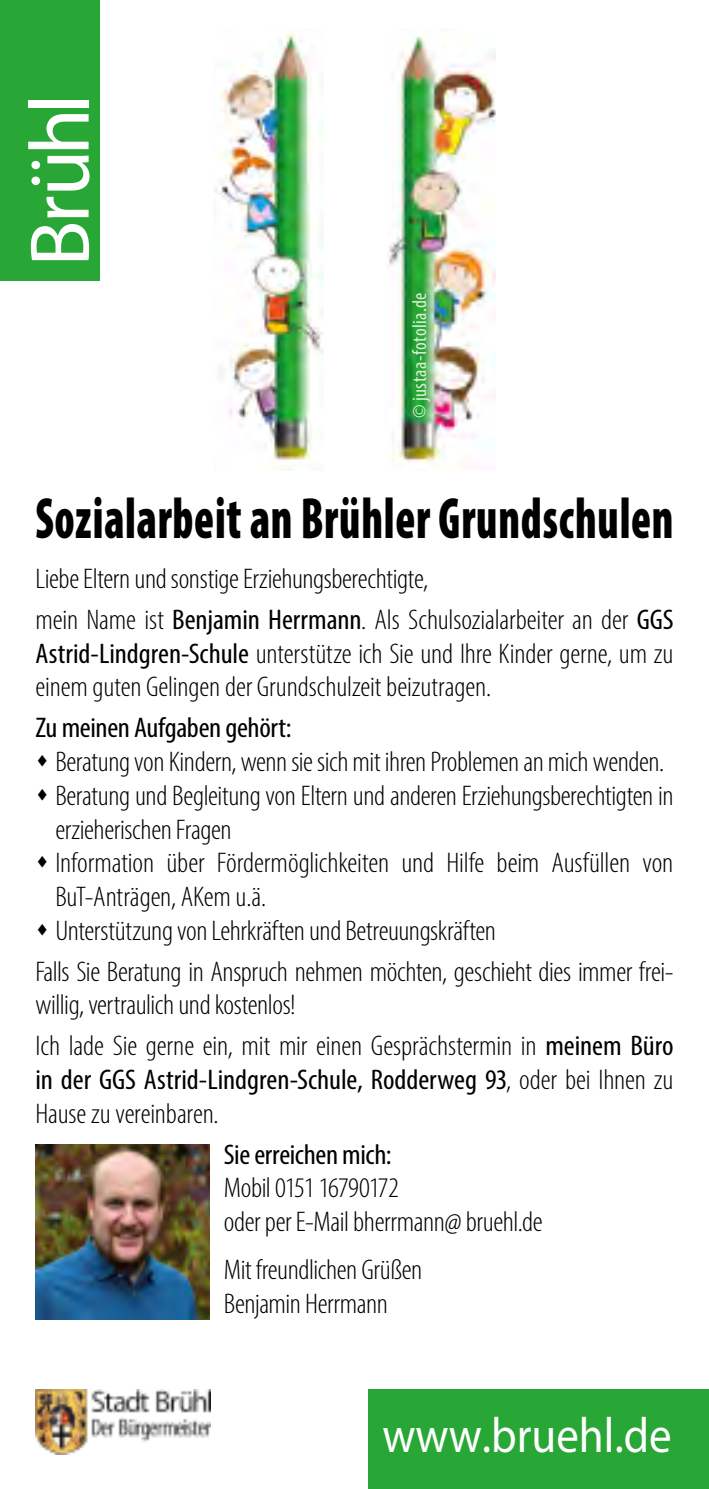
<style>
.page{position:relative;width:709px;height:1489px;background:#fff}
.page>*{position:absolute;margin:0;border:0;box-sizing:border-box;transform-origin:0 0}
.t1{font:85px "Myriad Pro";letter-spacing:-.05em;color:#fff}
.t2{font:900 condensed 58.5px "Myriad Pro";letter-spacing:.015em;color:#000;scale:.77 1}
.t3{font:49.5px "Myriad Pro";color:#fff;scale:.91 1}
.t4{font:300 condensed 28.5px/33.8px "Myriad Pro";letter-spacing:-.01em;color:#000;scale:1.05 1}
.t5{font:condensed 28.5px/33.8px "Myriad Pro";letter-spacing:-.005em;color:#000;scale:1.05 1}
.t6{font:condensed 20px "Myriad Pro";letter-spacing:.02em;color:#e0eed9}
.s1{font-weight:400}
.s2{font-weight:300}
</style>
<div class="page">
<img style="left:35px;top:1144px;width:175px;height:174px">
<img style="left:214px;top:32px;width:109px;height:439px">
<div style="left:369px;top:1389px;width:340px;height:99px;background:#28a737"></div>
<img style="left:388px;top:36px;width:108px;height:432px">
<div style="left:0;top:0;width:99px;height:281px;background:#28a737"></div>
<img style="left:35px;top:1389px;width:176px;height:64px">
<h1 class="t1" style="left:8px;top:266px;width:174px;rotate:-90deg">Brühl</h1>
<p class="t6" style="left:407px;top:418px;width:127px;rotate:-90deg">© justaa-fotolia.de</p>
<h2 class="t2" style="left:35px;top:481px;width:830px">Sozialarbeit an Brühler Grundschulen</h2>
<p class="t4" style="left:35px;top:558px;width:609px;line-height:40.8px">Liebe Eltern und sonstige Erziehungsberechtigte,<br>mein Name ist <span class="s1">Benjamin Herrmann</span>. Als Schulsozialarbeiter an der <span class="s1">GGS</span></p>
<p class="t4" style="left:35px;top:636px;width:609px"><span class="s1">Astrid-Lindgren-Schule</span> unterstütze ich Sie und Ihre Kinder gerne, um zu einem guten Gelingen der Grundschulzeit beizutragen.</p>
<p class="t5" style="left:35px;top:710px;width:245px">Zu meinen Aufgaben gehört:</p>
<p class="t4" style="left:35px;top:744px;width:600px">▲ Beratung von Kindern, wenn sie sich mit ihren Problemen an mich wenden.</p>
<p class="t4" style="left:55px;top:778px;width:590px;text-indent:-20px">▲ Beratung und Begleitung von Eltern und anderen Erziehungsberechtigten in erzieherischen Fragen</p>
<p class="t4" style="left:55px;top:845px;width:590px;text-indent:-20px">▲ Information über Fördermöglichkeiten und Hilfe beim Ausfüllen von<br>BuT-Anträgen, AKem u.ä.</p>
<p class="t4" style="left:35px;top:909px;width:609px;line-height:40.8px">▲ Unterstützung von Lehrkräften und Betreuungskräften<br>Falls Sie Beratung in Anspruch nehmen möchten, geschieht dies immer frei-</p>
<p class="t4" style="left:35px;top:984px;width:609px;line-height:40.8px">willig, vertraulich und kostenlos!<br>Ich lade Sie gerne ein, mit mir einen Gesprächstermin in <span class="s1">meinem Büro</span></p>
<p class="t5" style="left:35px;top:1062px;width:609px">in der GGS Astrid-Lindgren-Schule, Rodderweg 93<span class="s2">, oder bei Ihnen zu<br>Hause zu vereinbaren.</span></p>
<p class="t5" style="left:224px;top:1136px;width:161px">Sie erreichen mich:</p>
<p class="t4" style="left:224px;top:1170px;width:305px">Mobil 0151 16790172<br>oder per E-Mail bherrmann@ bruehl.de</p>
<p class="t4" style="left:224px;top:1252px;width:190px">Mit freundlichen Grüßen<br>Benjamin Herrmann</p>
<h3 class="t3" style="left:382px;top:1404px;width:319px">www.bruehl.de</h3>
</div>
